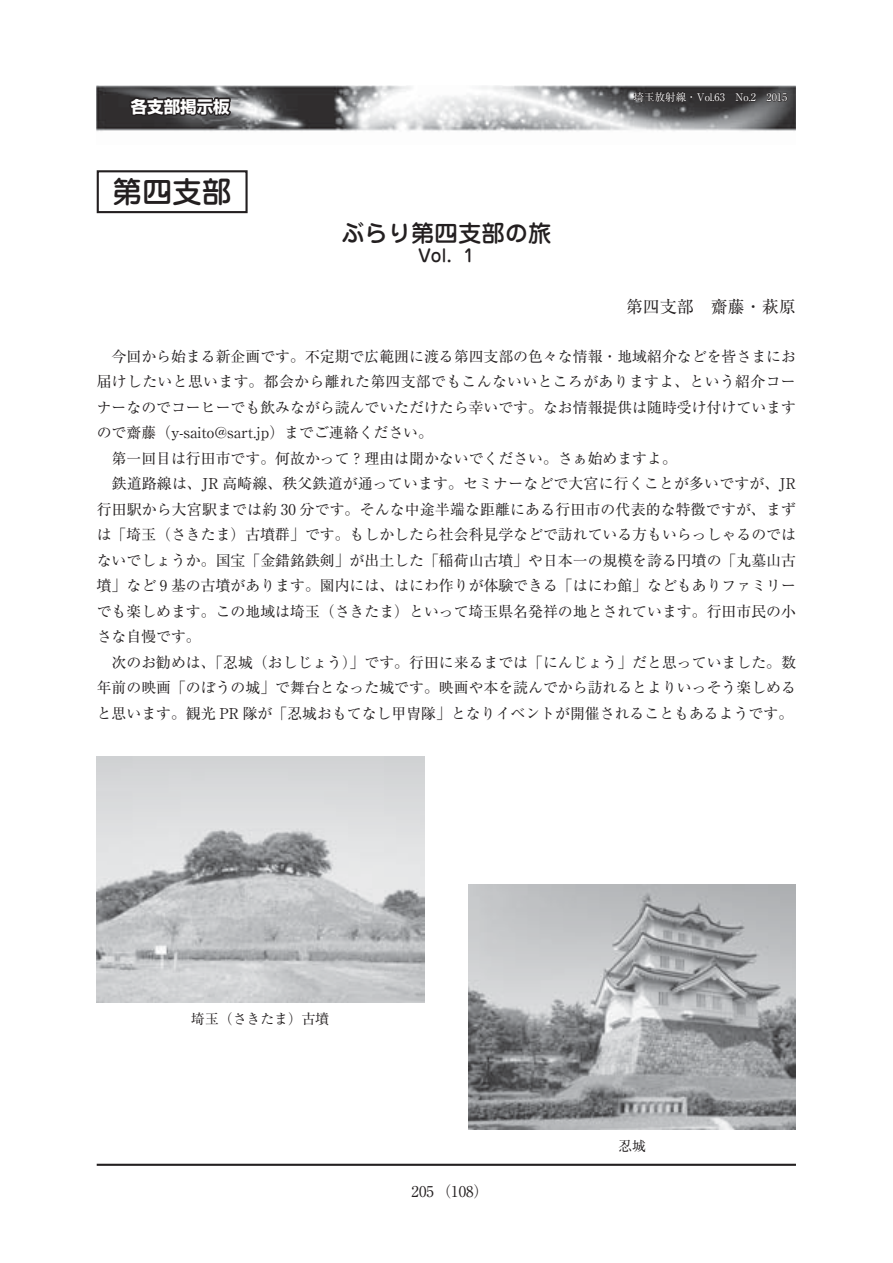
<style>
.page{position:relative;width:893px;height:1263px;background:#fff}
.page>*{position:absolute;margin:0;border:0;box-sizing:border-box;transform-origin:0 0}
.t1{font:29.7px "Jun 34 Pro Medium 90 msp RKSJ H";color:#231f20}
.t2{font:23.4px "Jun 34 Pro Medium 90 msp RKSJ H";color:#231f20}
.t3{font:16.95px "Ryumin Pro Regular 90 msp RKSJ H";color:#231f20}
.t4{font:16.95px "Jun 34 Pro Medium 90 msp RKSJ H";color:#231f20}
.t5{font:16.5px "Shin Go Pro Bold 90 msp RKSJ H";color:#fff}
.t6{font:14.85px/25.5px "Ryumin Pro Regular 90 msp RKSJ H";color:#231f20}
.t7{font:13.8px "Ryumin Pro Regular 90 msp RKSJ H";color:#231f20}
.t8{font:10.5px "Ryumin Pro Regular 90 msp RKSJ H";color:#fff}
</style>
<div class="page">
<img style="left:97px;top:85px;width:699px;height:46px">
<hr style="left:97px;top:1164px;width:699px;height:2px;background:#231f20">
<svg style="left:127px;top:91px;width:107px;height:28px;background:#3e3c3d"></svg>
<svg style="left:632px;top:86px;width:93px;height:18px;background:#343133"></svg>
<svg style="left:735px;top:91px;width:22px;height:11px"></svg>
<svg style="left:766px;top:92px;width:22px;height:10px"></svg>
<div style="left:97px;top:170px;width:151px;height:43px;border:2px solid #231f20"></div>
<img style="left:97px;top:757px;width:327px;height:245px">
<img style="left:469px;top:884px;width:327px;height:246px">
<p class="t5" style="left:131px;top:100px;width:100px">各支部掲示板</p>
<h1 class="t1" style="left:113px;top:181px;width:121px">第四支部</h1>
<h2 class="t2" style="left:341px;top:224px;width:212px">ぶらり第四支部の旅</h2>
<p class="t4" style="left:418px;top:249px;width:58px">Vol．1</p>
<p class="t8" style="left:634px;top:93px;width:155px">埼玉放射線・Vol.63　No.2　2015</p>
<p class="t3" style="left:626px;top:300px;width:172px">第四支部　齋藤・萩原</p>
<p class="t6" style="left:97px;top:346px;width:701px">　今回から始まる新企画です。不定期で広範囲に渡る第四支部の色々な情報・地域紹介などを皆さまにお届けしたいと思います。都会から離れた第四支部でもこんないいところがありますよ、という紹介コーナーなのでコーヒーでも飲みながら読んでいただけたら幸いです。なお情報提供は随時受け付けていますので齋藤（y-saito@sart.jp）までご連絡ください。<br>　第一回目は行田市です。何故かって？理由は聞かないでください。さぁ始めますよ。<br>　鉄道路線は、JR 高崎線、秩父鉄道が通っています。セミナーなどで大宮に行くことが多いですが、JR行田駅から大宮駅までは約 30 分です。そんな中途半端な距離にある行田市の代表的な特徴ですが、まずは「埼玉（さきたま）古墳群」です。もしかしたら社会科見学などで訪れている方もいらっしゃるのではないでしょうか。国宝「金錯銘鉄剣」が出土した「稲荷山古墳」や日本一の規模を誇る円墳の「丸墓山古墳」など 9 基の古墳があります。園内には、はにわ作りが体験できる「はにわ館」などもありファミリーでも楽しめます。この地域は埼玉（さきたま）といって埼玉県名発祥の地とされています。行田市民の小さな自慢です。<br>　次のお勧めは、「忍城（おしじょう）」です。行田に来るまでは「にんじょう」だと思っていました。数年前の映画「のぼうの城」で舞台となった城です。映画や本を読んでから訪れるとよりいっそう楽しめると思います。観光 PR 隊が「忍城おもてなし甲冑隊」となりイベントが開催されることもあるようです。</p>
<p class="t7" style="left:191px;top:1014px;width:140px">埼玉（さきたま）古墳</p>
<p class="t6" style="left:412px;top:1181px;width:78px">205 （108）</p>
<p class="t7" style="left:618px;top:1141px;width:29px">忍城</p>
</div>
